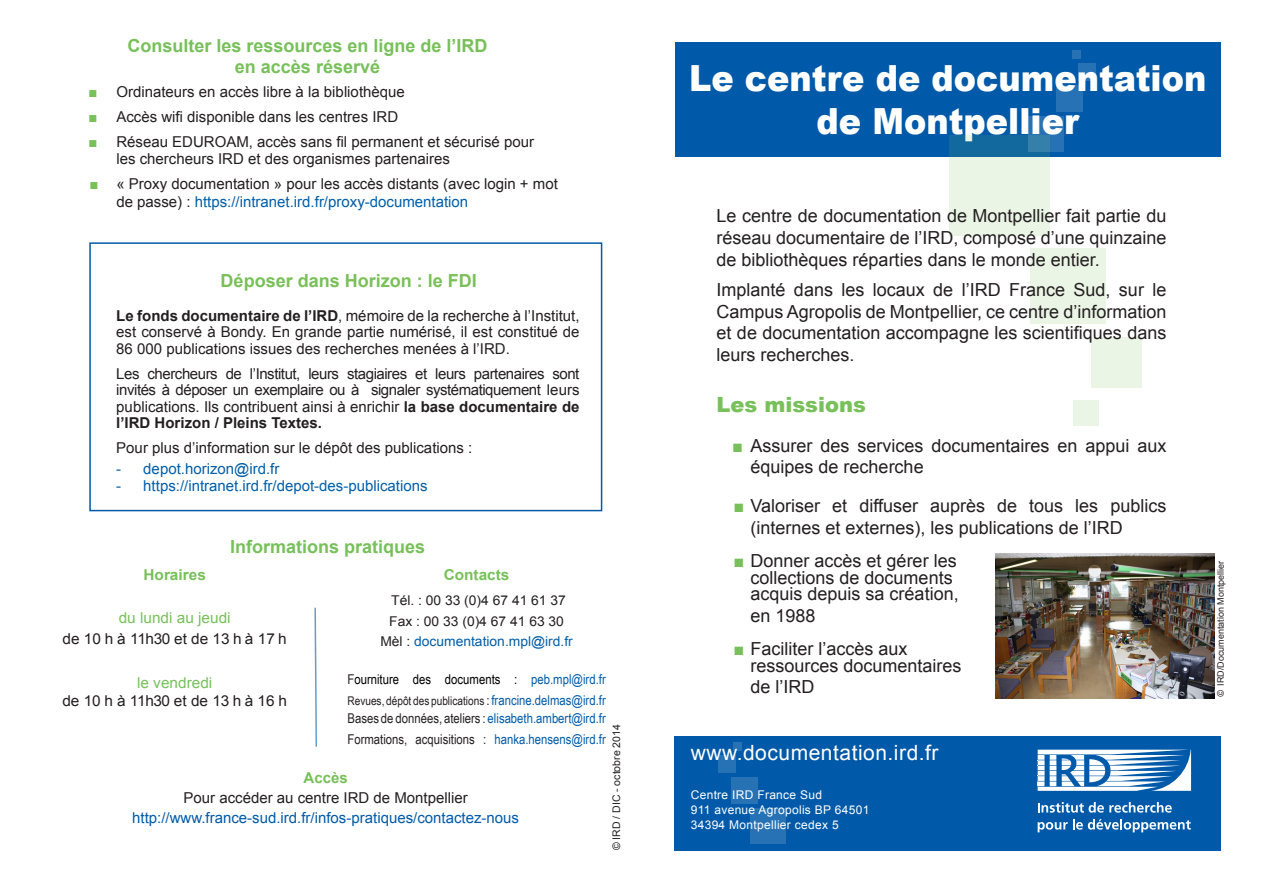
<style>
.page{position:relative;width:1263px;height:893px;background:#fff}
.page>*{position:absolute;margin:0;border:0;box-sizing:border-box;transform-origin:0 0}
.t1{font:900 36px/43.2px "Arial";color:#fff;text-align:center;scale:.93 1}
.Style_de_paragraphe{font:21px "Arial";letter-spacing:.025em;color:#fff}
.t2{font:900 21px "Arial";color:#77c05a}
.Style_de_paragraphe-2{font:18px/21.6px "Arial";color:#231f20}
.Normal__Web{font:700 18px/21.6px "Arial";color:#77c05a;text-align:center}
.Style_de_paragraphe-3{font:700 18px "Arial";color:#79c059}
.Style_de_paragraphe-4{font:700 18px "Arial";color:#77c05a}
.Style_de_paragraphe-5{font:15px/16.5px "Arial";color:#231f20}
.t3{font:15px "Arial";color:#005ea9}
.Style_de_paragraphe-6{font:15px "Arial";color:#015aa9}
.Style_de_paragraphe-7{font:15px "Arial";color:#77c05a}
.Style_de_paragraphe-8{font:700 15px "Arial";color:#77c05a}
.Style_de_paragraphe-9{font:13.5px "Arial Narrow";color:#231f20}
.Style_de_paragraphe-10{font:13.5px "Arial";color:#231f20}
.Style_de_paragraphe-11{font:13.5px "Arial Narrow";color:#000}
.Style_de_paragraphe-12{font:13.5px "Arial";color:#005ea9}
.Style_de_paragraphe-13{font:12px "Arial";letter-spacing:.025em;color:#fff}
.Style_de_paragraphe-14{font:12px "Arial Narrow";color:#231f20}
.t4{font:10.5px "Arial";color:#231f20}
.Copyright{font:9px "Arial";color:#231f20}
.s1{font-family:"Arial Narrow";color:#77c05a}
.s2{color:#77c05a}
.s3{color:#005ea9}
.s4{font-weight:700}
.s5{color:#231f20}
.s6{color:#015aa9}
.s7{font-size:13.5px}
.s8{font-size:13.5px;color:#015aa9}
.s9{font-style:italic}
</style>
<div class="page">
<div style="left:675px;top:43px;width:545px;height:114px;background:#015aa9"></div>
<svg style="left:949px;top:135px;width:100px;height:101px;background:#c1dad8"></svg>
<div style="left:1030px;top:249px;width:75px;height:75px;background:#ebf5e6"></div>
<div style="left:1092px;top:337px;width:50px;height:50px;background:#ebf5e6"></div>
<div style="left:1074px;top:400px;width:25px;height:25px;background:#ebf5e6"></div>
<div style="left:674px;top:736px;width:546px;height:114px;background:#015aa9"></div>
<svg style="left:1038px;top:802px;width:134px;height:11px"></svg>
<svg style="left:1038px;top:819px;width:153px;height:13px"></svg>
<svg style="left:1038px;top:750px;width:153px;height:41px"></svg>
<div style="left:751px;top:808px;width:35px;height:35px;background:#2672b5"></div>
<div style="left:731px;top:777px;width:27px;height:27px;background:#2672b5"></div>
<div style="left:718px;top:755px;width:18px;height:18px;background:#2672b5"></div>
<div style="left:733px;top:742px;width:9px;height:9px;background:#2672b5"></div>
<svg style="left:1028px;top:117px;width:35px;height:35px"></svg>
<div style="left:1056px;top:86px;width:27px;height:26px;background:#2672b5"></div>
<div style="left:1078px;top:63px;width:18px;height:18px;background:#2672b5"></div>
<div style="left:1072px;top:50px;width:8px;height:9px;background:#2672b5"></div>
<svg style="left:314px;top:607px;width:3px;height:140px"></svg>
<div style="left:89px;top:242px;width:513px;height:269px;border:2px solid #015aa9"></div>
<img style="left:996px;top:553px;width:218px;height:146px">
<p class="Normal__Web" style="left:127px;top:35px;width:362px">Consulter les ressources en ligne de l’IRD en accès réservé</p>
<p class="Style_de_paragraphe-5" style="left:89px;top:84px;width:317px"><span class="s1">■</span> Ordinateurs en accès libre à la bibliothèque</p>
<p class="Style_de_paragraphe-5" style="left:89px;top:109px;width:310px"><span class="s1">■</span> Accès wifi disponible dans les centres IRD</p>
<p class="Style_de_paragraphe-5" style="left:116px;top:134px;width:419px;text-indent:-27px"><span class="s1">■</span> Réseau EDUROAM, accès sans fil permanent et sécurisé pour les chercheurs IRD et des organismes partenaires</p>
<p class="Style_de_paragraphe-5" style="left:116px;top:175px;width:443px;line-height:18px;text-indent:-27px"><span class="s2">■</span> « Proxy documentation » pour les accès distants (avec login + mot de passe) : <span class="s3">https://intranet.ird.fr/proxy-documentation</span></p>
<p class="Style_de_paragraphe-3" style="left:221px;top:269px;width:258px">Déposer dans Horizon : le FDI</p>
<p class="Style_de_paragraphe-5" style="left:116px;top:307px;width:465px;text-align:justify"><span class="s4">Le fonds documentaire de l’IRD</span>, mémoire de la recherche à l’Institut, est conservé à Bondy. En grande partie numérisé, il est constitué de 86 000 publications issues des recherches menées à l’IRD.</p>
<p class="Style_de_paragraphe-5" style="left:116px;top:365px;width:465px;text-align:justify">Les chercheurs de l’Institut, leurs stagiaires et leurs partenaires sont invités à déposer un exemplaire ou à signaler systématiquement leurs publications. Ils contribuent ainsi à enrichir <span class="s4">la base documentaire de l’IRD Horizon / Pleins Textes.</span></p>
<p class="Style_de_paragraphe-5" style="left:116px;top:440px;width:357px">Pour plus d’information sur le dépôt des publications :</p>
<p class="t3" style="left:116px;top:459px;width:165px">- depot.horizon@ird.fr</p>
<p class="t3" style="left:116px;top:475px;width:313px">- https://intranet.ird.fr/depot-des-publications</p>
<p class="Style_de_paragraphe-4" style="left:230px;top:535px;width:197px">Informations pratiques</p>
<p class="Style_de_paragraphe-8" style="left:444px;top:565px;width:67px">Contacts</p>
<p class="Style_de_paragraphe-10" style="left:391px;top:592px;width:176px">Tél. : 00 33 (0)4 67 41 61 37</p>
<p class="Style_de_paragraphe-10" style="left:389px;top:612px;width:176px">Fax : 00 33 (0)4 67 41 63 30</p>
<p class="Style_de_paragraphe-12" style="left:380px;top:633px;width:194px"><span class="s5">Mèl :</span> documentation.mpl@ird.fr</p>
<p class="Style_de_paragraphe-11" style="left:347px;top:669px;width:260px"><span class="s5">F</span>ourniture des documents : <span class="s6">peb.mpl@ird.fr</span></p>
<p class="Style_de_paragraphe-14" style="left:347px;top:692px;width:260px">Revues, dépôt des publications <span class="s7">:</span> <span class="s8">francine.delmas@ird.fr</span></p>
<p class="Style_de_paragraphe-9" style="left:347px;top:709px;width:260px">Bases de données, ateliers : <span class="s6">elisabeth.ambert@ird.fr</span></p>
<p class="Style_de_paragraphe-9" style="left:347px;top:729px;width:260px">Formations, acquisitions : <span class="s6">hanka.hensens@ird.fr</span></p>
<p class="Style_de_paragraphe-8" style="left:143px;top:565px;width:64px">Horaires</p>
<p class="Style_de_paragraphe-7" style="left:119px;top:608px;width:113px">du lundi au jeudi</p>
<p class="Style_de_paragraphe-5" style="left:63px;top:630px;width:226px">de 10 h à 11h30 et de 13 h à 17 h</p>
<p class="Style_de_paragraphe-7" style="left:137px;top:673px;width:77px">le vendredi</p>
<p class="Style_de_paragraphe-5" style="left:62px;top:693px;width:226px">de 10 h à 11h30 et de 13 h à 16 h</p>
<p class="t4" style="left:609px;top:850px;width:128px;rotate:-90deg">© IRD / DIC - octobre 2014</p>
<p class="Style_de_paragraphe-8" style="left:304px;top:768px;width:46px">Accès</p>
<p class="Style_de_paragraphe-5" style="left:183px;top:790px;width:286px">Pour accéder au centre IRD de Montpellier</p>
<p class="Style_de_paragraphe-6" style="left:132px;top:808px;width:388px">http://www.france-sud.ird.fr/infos-pratiques/contactez-nous</p>
<p class="t1" style="left:689px;top:56px;width:558px">Le centre de documentation de Montpellier</p>
<p class="Style_de_paragraphe-2" style="left:716px;top:205px;width:451px;text-align:justify">Le centre de documentation de Montpellier fait partie du réseau documentaire de l’IRD, composé d’une quinzaine de bibliothèques réparties dans le monde entier.</p>
<p class="Style_de_paragraphe-2" style="left:716px;top:279px;width:451px;text-align:justify">Implanté dans les locaux de l’IRD France Sud, sur le Campus Agropolis de Montpellier, ce centre d’information et de documentation accompagne les scientifiques dans leurs recherches.</p>
<p class="t2" style="left:716px;top:389px;width:151px">Les missions</p>
<p class="Style_de_paragraphe-2" style="left:750px;top:435px;width:417px;text-indent:-17px"><span class="s1">■</span> Assurer des services documentaires en appui aux équipes de recherche</p>
<p class="Style_de_paragraphe-2" style="left:750px;top:495px;width:417px;text-indent:-17px"><span class="s2">■</span> Valoriser et diffuser auprès de tous les publics (internes et externes), les publications de l’IRD</p>
<p class="Style_de_paragraphe-2" style="left:750px;top:553px;width:210px;line-height:16.5px;text-indent:-17px"><span class="s2">■</span> Donner accès et gérer les collections de documents acquis depuis sa création,</p>
<p class="Style_de_paragraphe-2" style="left:750px;top:605px;width:67px">en 1988</p>
<p class="Style_de_paragraphe-2" style="left:750px;top:641px;width:213px;line-height:16.5px;text-indent:-17px"><span class="s2">■</span> Faciliter l’accès aux ressources documentaires</p>
<p class="Style_de_paragraphe-2" style="left:750px;top:676px;width:66px">de l’IRD</p>
<p class="Style_de_paragraphe" style="left:691px;top:739px;width:249px">www.documentation.ird.fr</p>
<p class="Style_de_paragraphe-13" style="left:691px;top:787px;width:133px">Centre IRD France Sud</p>
<p class="Style_de_paragraphe-13" style="left:691px;top:802px;width:180px">911 avenue Agropolis BP 64501</p>
<p class="Style_de_paragraphe-13" style="left:691px;top:817px;width:149px">34394 Montpellier cedex 5</p>
<p class="Copyright" style="left:1214px;top:697px;width:138px;rotate:-90deg"><span class="s9">©</span> IRD/Documentation Montpellier</p>
</div>
